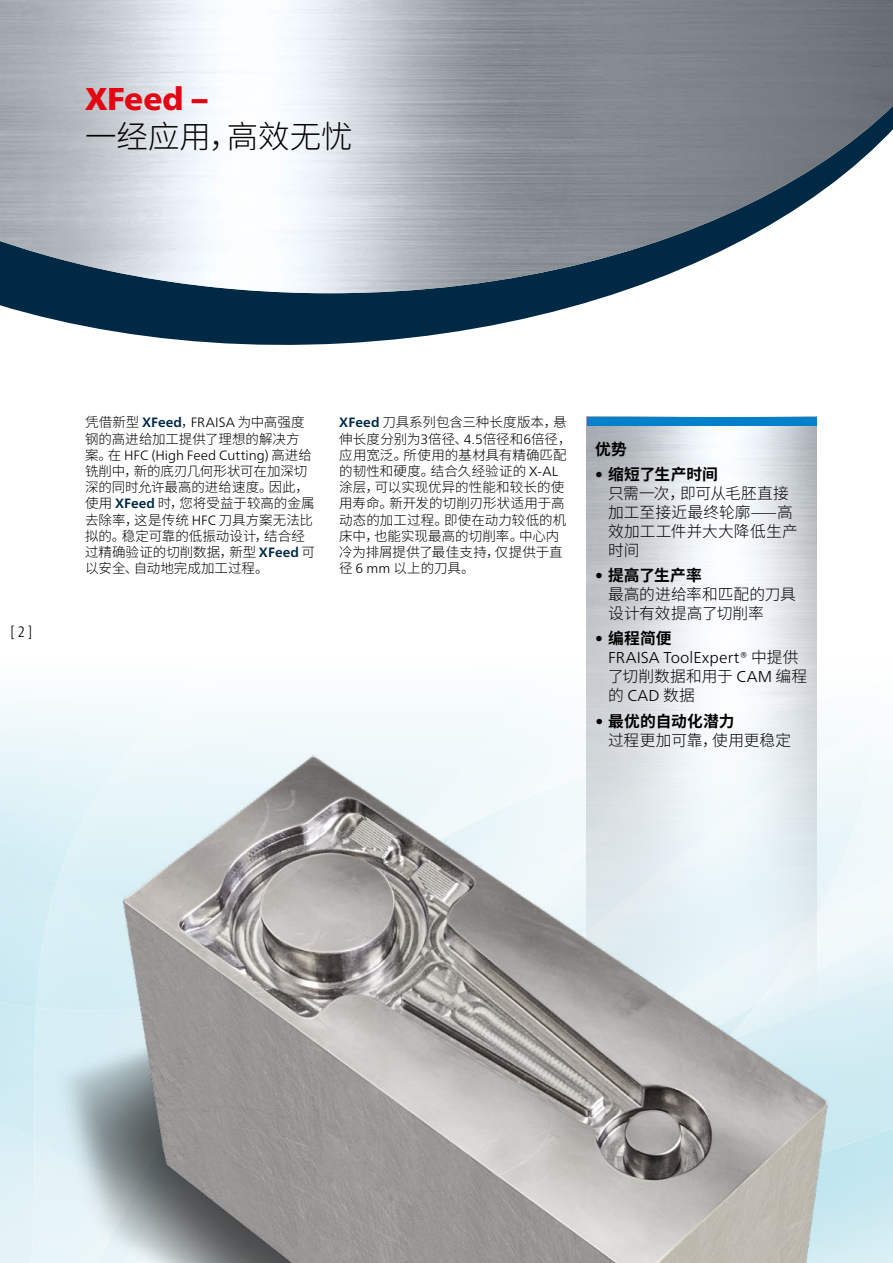
<style>
.page{position:relative;width:893px;height:1263px;background:#fff}
.page>*{position:absolute;margin:0;border:0;box-sizing:border-box;transform-origin:0 0}
.t1{font:300 31.5px "Noto Sans SC";color:#000}
.t2{font:900 31.5px "Frutiger Neue LT Pro";color:#e30613}
.t3{font:300 15.75px/18.9px "Noto Sans SC";color:#000}
.t4{font:300 15.75px "Frutiger Neue LT Pro";letter-spacing:.005em;color:#000}
.t5{font:700 15.75px "Noto Sans SC";letter-spacing:.01em;color:#000}
.t6{font:300 condensed 15px "Frutiger Neue LT Pro";color:#000}
.t7{font:300 13.5px/16.2px "Noto Sans SC";color:#000}
.t8{font:300 13.5px "Frutiger Neue LT Pro";color:#000}
.s1{font-family:"Frutiger Neue LT Pro";font-weight:700;color:#002946}
.s2{font-family:"Frutiger Neue LT Pro"}
.s3{font-family:"Noto Sans SC"}
.s4{font-family:"Frutiger Neue LT Pro";font-weight:700}
.s5{font-weight:700}
</style>
<div class="page">
<img style="left:0;top:1096px;width:15px;height:167px">
<img style="left:587px;top:425px;width:229px;height:255px">
<svg style="left:0;top:293px;width:617px;height:52px;fill:#002946"></svg>
<img style="left:0;top:0;width:893px;height:293px">
<div style="left:587px;top:417px;width:229px;height:8px;background:#0081c9"></div>
<img style="left:15px;top:694px;width:878px;height:569px">
<h1 class="t2" style="left:85px;top:80px;width:124px">XFeed –</h1>
<h1 class="t1" style="left:85px;top:119px;width:269px">一经应用，高效无忧</h1>
<p class="t6" style="left:10px;top:623px;width:23px">[ 2 ]</p>
<p class="t7" style="left:85px;top:415px;width:221px">凭借新型 <span class="s1">XFeed</span>，<span class="s2">FRAISA</span> 为中高强度钢的高进给加工提供了理想的解决方</p>
<p class="t8" style="left:85px;top:447px;width:229px"><span class="s3">案。在</span> HFC (High Feed Cutting) <span class="s3">高进给</span></p>
<p class="t7" style="left:85px;top:463px;width:232px">铣削中，新的底刃几何形状可在加深切深的同时允许最高的进给速度。因此，使用 <span class="s1">XFeed</span> 时，您将受益于较高的金属去除率，这是传统 <span class="s2">HFC</span> 刀具方案无法比拟的。稳定可靠的低振动设计，结合经过精确验证的切削数据，新型 <span class="s1">XFeed</span> 可以安全、自动地完成加工过程。</p>
<p class="t7" style="left:339px;top:415px;width:234px"><span class="s1">XFeed</span> 刀具系列包含三种长度版本，悬伸长度分别为<span class="s2">3</span>倍径、<span class="s2">4.5</span>倍径和<span class="s2">6</span>倍径，应用宽泛。所使用的基材具有精确匹配的韧性和硬度。结合久经验证的 <span class="s2">X-AL</span>涂层，可以实现优异的性能和较长的使用寿命。新开发的切削刃形状适用于高动态的加工过程。即使在动力较低的机床中，也能实现最高的切削率。中心内冷为排屑提供了最佳支持，仅提供于直径 <span class="s2">6 mm</span> 以上的刀具。</p>
<p class="t5" style="left:595px;top:440px;width:33px">优势</p>
<p class="t3" style="left:608px;top:465px;width:191px;text-indent:-13px"><span class="s4">•</span> <span class="s5">缩短了生产时间<br></span>只需一次，即可从毛胚直接加工至接近最终轮廓——高效加工工件并大大降低生产时间</p>
<p class="t3" style="left:608px;top:566px;width:189px;text-indent:-13px"><span class="s4">•</span> <span class="s5">提高了生产率<br></span>最高的进给率和匹配的刀具设计有效提高了切削率</p>
<p class="t5" style="left:595px;top:629px;width:78px"><span class="s2">•</span> 编程简便</p>
<p class="t4" style="left:608px;top:648px;width:192px">FRAISA ToolExpert® <span class="s3">中提供</span></p>
<p class="t3" style="left:608px;top:667px;width:201px">了切削数据和用于 <span class="s2">CAM</span> 编程的 <span class="s2">CAD</span> 数据</p>
<p class="t3" style="left:608px;top:712px;width:185px;text-indent:-13px"><span class="s4">•</span> <span class="s5">最优的自动化潜力<br></span>过程更加可靠，使用更稳定</p>
</div>
